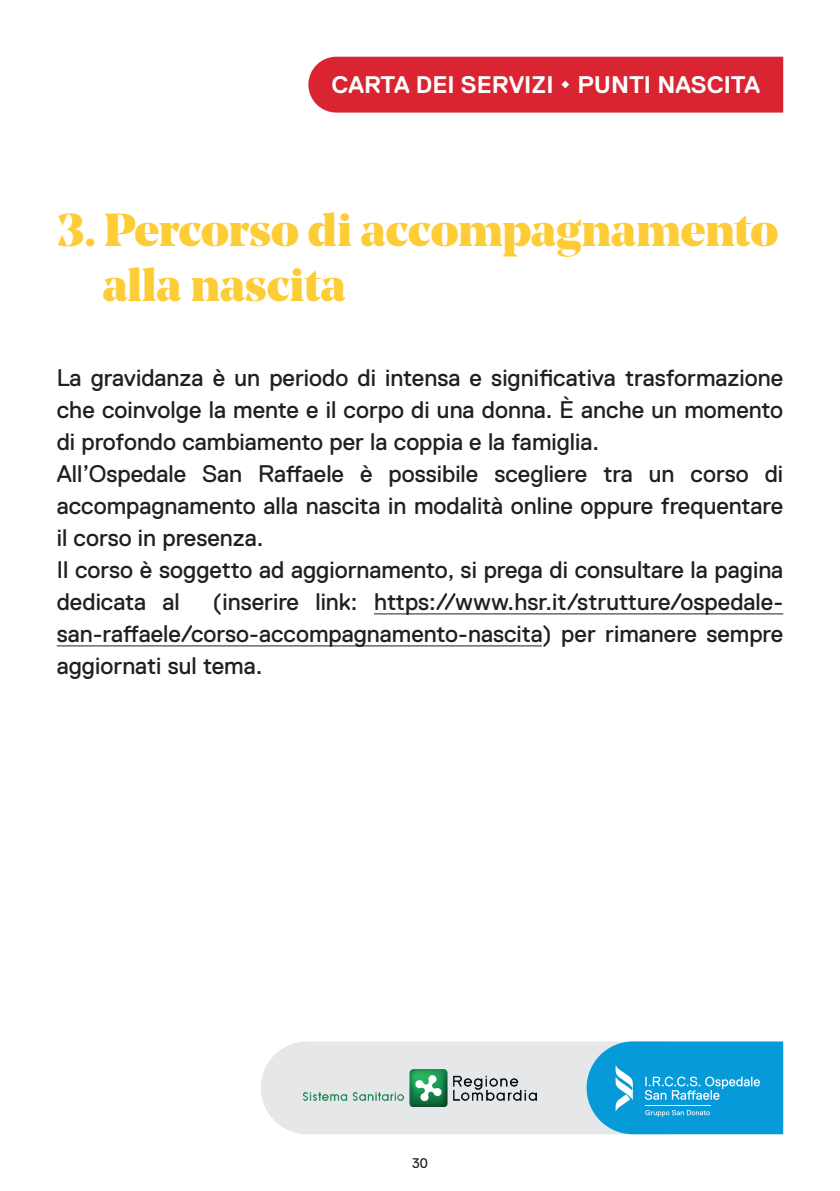
<style>
.page{position:relative;width:840px;height:1191px;background:#fff}
.page>*{position:absolute;margin:0;border:0;box-sizing:border-box;transform-origin:0 0}
.t1{font:900 46px/55.2px "Noe Display";color:#fecc36}
.t2{font:24px/32px "Replica";color:#231f20}
.t3{font:700 24px "Replica";color:#fff}
.t4{font:14px "Replica";color:#231f20}
</style>
<div class="page">
<div style="left:308px;top:57px;width:474px;height:56px;background:#da2432"></div>
<svg style="left:261px;top:1041px;width:521px;height:93px;background:#8ec9e3"></svg>
<img style="left:303px;top:1069px;width:233px;height:37px">
<hr style="left:374px;top:613px;width:408px;height:1px;background:#231f20">
<hr style="left:57px;top:645px;width:484px;height:1px;background:#231f20">
<p class="t3" style="left:331px;top:71px;width:429px">CARTA DEI SERVIZI • PUNTI NASCITA</p>
<h1 class="t1" style="left:103px;top:201px;width:676px;text-indent:-46px">3. Percorso di accompagnamento alla nascita</h1>
<p class="t2" style="left:57px;top:362px;width:727px">La gravidanza è un periodo di intensa e significativa trasformazione che coinvolge la mente e il corpo di una donna. È anche un momento di profondo cambiamento per la coppia e la famiglia.<br>All’Ospedale San Raffaele è possibile scegliere tra un corso di accompagnamento alla nascita in modalità online oppure frequentare il corso in presenza.<br>Il corso è soggetto ad aggiornamento, si prega di consultare la pagina dedicata al</p>
<p class="t2" style="left:57px;top:586px;width:727px;text-align:justify;text-indent:155px">(inserire link: https://www.hsr.it/strutture/ospedale&shy;san-raffaele/corso-accompagnamento-nascita) per rimanere sempre aggiornati sul tema.</p>
<p class="t4" style="left:412px;top:1155px;width:17px">30</p>
</div>
